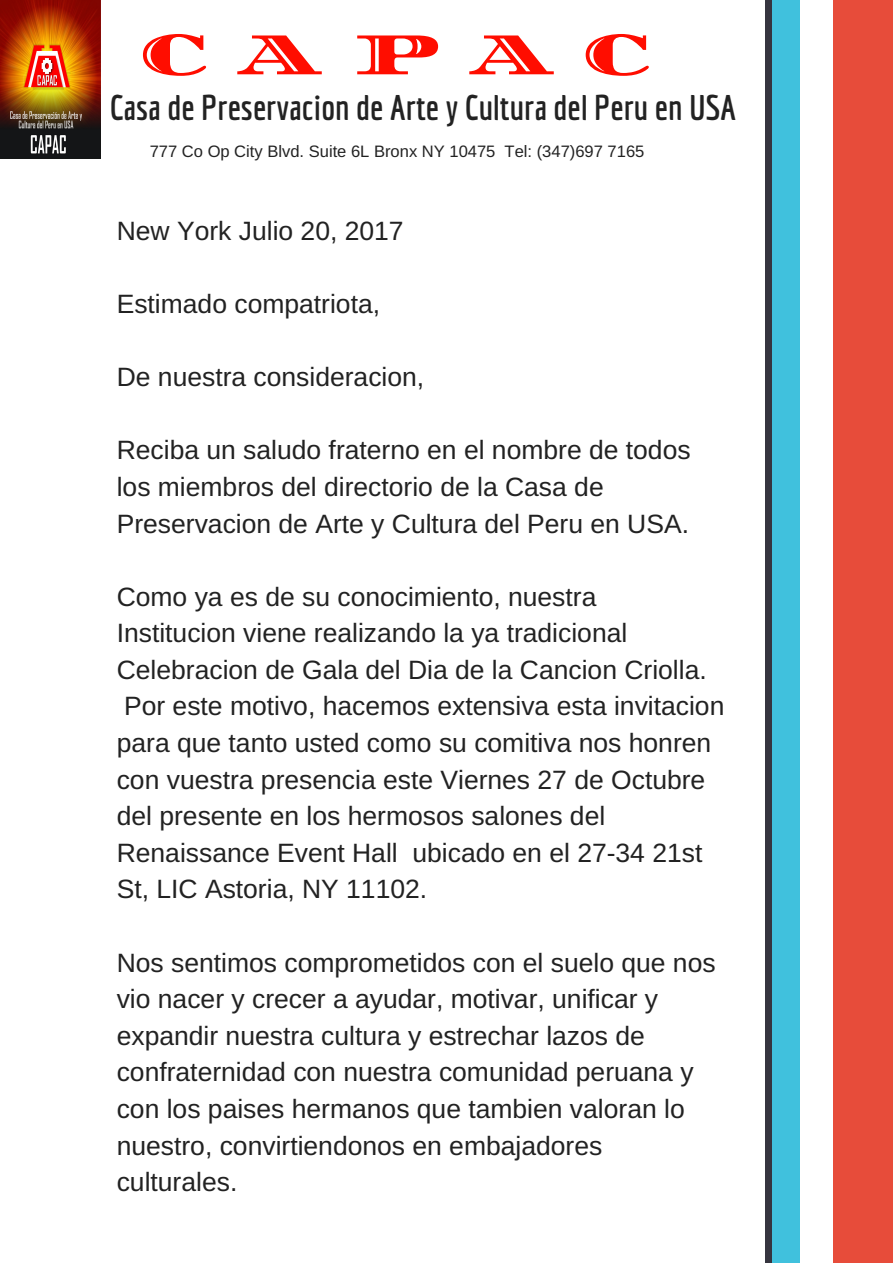
<style>
.page{position:relative;width:893px;height:1263px;background:#fff}
.page>*{position:absolute;margin:0;border:0;box-sizing:border-box;transform-origin:0 0}
.t1{font:69.53px "Diplomata SC";letter-spacing:.45em;color:#ff0d00}
.t2{font:700 34.8px "Economica";color:#222}
.t3{font:26.47px/36.6px "Arimo";color:#222}
.t4{font:16.58px "Arimo";color:#222}
</style>
<div class="page">
<div style="left:833px;top:0;width:60px;height:1263px;background:#e74c3a"></div>
<div style="left:766px;top:0;width:9px;height:1263px;background:#36353f"></div>
<div style="left:772px;top:0;width:27px;height:1263px;background:#40c1dd"></div>
<img style="left:0;top:0;width:100px;height:159px">
<h1 class="t1" style="left:141px;top:10px;width:510px">capac</h1>
<h2 class="t2" style="left:110px;top:87px;width:628px">Casa de Preservacion de Arte y Cultura del Peru en USA</h2>
<p class="t4" style="left:150px;top:142px;width:496px">777 Co Op City Blvd. Suite 6L Bronx NY 10475 Tel: (347)697 7165</p>
<p class="t3" style="left:117px;top:212px;width:288px">New York Julio 20, 2017</p>
<p class="t3" style="left:117px;top:285px;width:265px">Estimado compatriota,</p>
<p class="t3" style="left:117px;top:359px;width:309px">De nuestra consideracion,</p>
<p class="t3" style="left:117px;top:432px;width:575px">Reciba un saludo fraterno en el nombre de todos los miembros del directorio de la Casa de<br>Preservacion de Arte y Cultura del Peru en USA.</p>
<p class="t3" style="left:117px;top:578px;width:609px">Como ya es de su conocimiento, nuestra<br>Institucion viene realizando la ya tradicional Celebracion de Gala del Dia de la Cancion Criolla.<br>Por este motivo, hacemos extensiva esta invitacion para que tanto usted como su comitiva nos honren con vuestra presencia este Viernes 27 de Octubre del presente en los hermosos salones del Renaissance Event Hall ubicado en el 27-34 21st St, LIC Astoria, NY 11102.</p>
<p class="t3" style="left:117px;top:944px;width:600px">Nos sentimos comprometidos con el suelo que nos vio nacer y crecer a ayudar, motivar, unificar y expandir nuestra cultura y estrechar lazos de confraternidad con nuestra comunidad peruana y con los paises hermanos que tambien valoran lo nuestro, convirtiendonos en embajadores culturales.</p>
</div>
